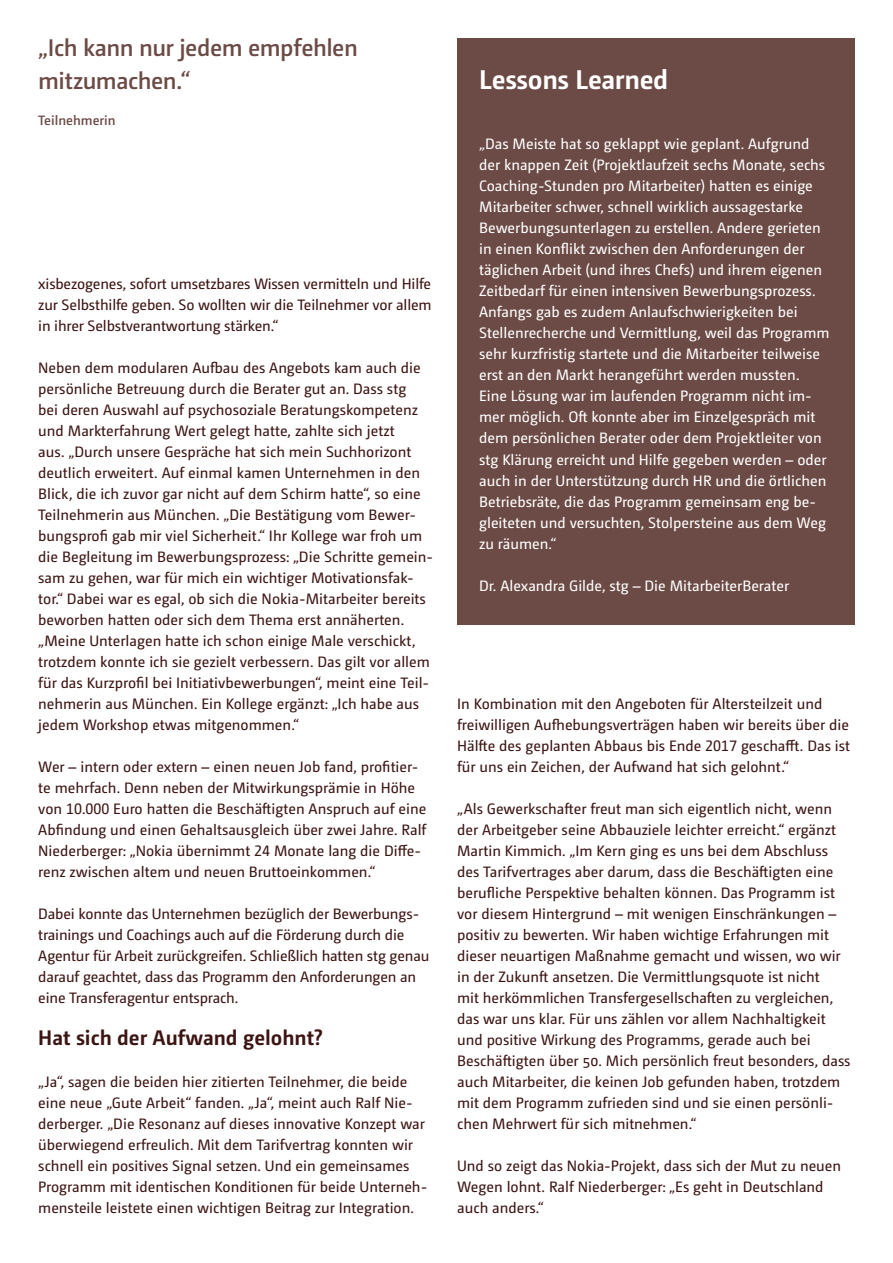
<style>
.page{position:relative;width:893px;height:1263px;background:#fff}
.page>*{position:absolute;margin:0;border:0;box-sizing:border-box;transform-origin:0 0}
.t1{font:700 27px "Camingo Dos Pro";letter-spacing:-.01em;color:#fff}
.t2{font:600 24px/33px "Camingo Dos Pro";letter-spacing:-.02em;color:#6c4b46}
.t3{font:700 21px "Camingo Dos Pro";color:#3c1413}
.t4{font:15px/21px "Camingo Dos Pro";color:#3c1413}
.t5{font:15px/21px "Camingo Dos Pro";color:#fff}
.t6{font:600 13.5px "Camingo Dos Pro";color:#6c4b46}
</style>
<div class="page">
<div style="left:457px;top:38px;width:398px;height:587px;background:#6c4b46"></div>
<p class="t2" style="left:38px;top:31px;width:321px">„Ich kann nur jedem empfehlen mitzumachen.“</p>
<p class="t6" style="left:38px;top:113px;width:79px">Teilnehmerin</p>
<p class="t4" style="left:38px;top:273px;width:395px;text-align:justify">xisbezogenes, sofort umsetzbares Wissen vermitteln und Hilfe zur Selbsthilfe geben. So wollten wir die Teilnehmer vor allem in ihrer Selbstverantwortung stärken.“</p>
<p class="t4" style="left:38px;top:357px;width:396px">Neben dem modularen Aufbau des Angebots kam auch die persönliche Betreuung durch die Berater gut an. Dass stg<br>bei deren Auswahl auf psychosoziale Beratungskompetenz und Markterfahrung Wert gelegt hatte, zahlte sich jetzt<br>aus. „Durch unsere Gespräche hat sich mein Suchhorizont deutlich erweitert. Auf einmal kamen Unternehmen in den Blick, die ich zuvor gar nicht auf dem Schirm hatte“, so eine Teilnehmerin aus München. „Die Bestätigung vom Bewer&shy;bungsprofi gab mir viel Sicherheit.“ Ihr Kollege war froh um die Begleitung im Bewerbungsprozess: „Die Schritte gemein&shy;sam zu gehen, war für mich ein wichtiger Motivationsfak&shy;tor.“ Dabei war es egal, ob sich die Nokia-Mitarbeiter bereits beworben hatten oder sich dem Thema erst annäherten. „Meine Unterlagen hatte ich schon einige Male verschickt, trotzdem konnte ich sie gezielt verbessern. Das gilt vor allem für das Kurzprofil bei Initiativbewerbungen“, meint eine Teil&shy;nehmerin aus München. Ein Kollege ergänzt: „Ich habe aus jedem Workshop etwas mitgenommen.“</p>
<p class="t4" style="left:38px;top:756px;width:390px">Wer – intern oder extern – einen neuen Job fand, profitier&shy;te mehrfach. Denn neben der Mitwirkungsprämie in Höhe von 10.000 Euro hatten die Beschäftigten Anspruch auf eine Abfindung und einen Gehaltsausgleich über zwei Jahre. Ralf Niederberger: „Nokia übernimmt 24 Monate lang die Diffe&shy;renz zwischen altem und neuen Bruttoeinkommen.“</p>
<p class="t4" style="left:38px;top:903px;width:393px">Dabei konnte das Unternehmen bezüglich der Bewerbungs&shy;trainings und Coachings auch auf die Förderung durch die Agentur für Arbeit zurückgreifen. Schließlich hatten stg genau darauf geachtet, dass das Programm den Anforderungen an eine Transferagentur entsprach.</p>
<p class="t3" style="left:38px;top:1025px;width:286px">Hat sich der Aufwand gelohnt?</p>
<p class="t4" style="left:38px;top:1071px;width:391px">„Ja“, sagen die beiden hier zitierten Teilnehmer, die beide eine neue „Gute Arbeit“ fanden. „Ja“, meint auch Ralf Nie&shy;derberger. „Die Resonanz auf dieses innovative Konzept war überwiegend erfreulich. Mit dem Tarifvertrag konnten wir schnell ein positives Signal setzen. Und ein gemeinsames Programm mit identischen Konditionen für beide Unterneh&shy;mensteile leistete einen wichtigen Beitrag zur Integration.</p>
<p class="t1" style="left:479px;top:63px;width:191px">Lessons Learned</p>
<p class="t5" style="left:479px;top:134px;width:352px">„Das Meiste hat so geklappt wie geplant. Aufgrund der knappen Zeit (Projektlaufzeit sechs Monate, sechs Coaching-Stunden pro Mitarbeiter) hatten es einige Mitarbeiter schwer, schnell wirklich aussagestarke Bewerbungsunterlagen zu erstellen. Andere gerieten in einen Konflikt zwischen den Anforderungen der täglichen Arbeit (und ihres Chefs) und ihrem eigenen Zeitbedarf für einen intensiven Bewerbungsprozess.<br>Anfangs gab es zudem Anlaufschwierigkeiten bei Stellenrecherche und Vermittlung, weil das Programm sehr kurzfristig startete und die Mitarbeiter teilweise erst an den Markt herangeführt werden mussten.</p>
<p class="t5" style="left:479px;top:386px;width:349px">Eine Lösung war im laufenden Programm nicht im&shy;mer möglich. Oft konnte aber im Einzelgespräch mit dem persönlichen Berater oder dem Projektleiter von stg Klärung erreicht und Hilfe gegeben werden – oder auch in der Unterstützung durch HR und die örtlichen Betriebsräte, die das Programm gemeinsam eng be&shy;gleiteten und versuchten, Stolpersteine aus dem Weg zu räumen.“</p>
<p class="t5" style="left:479px;top:575px;width:311px">Dr. Alexandra Gilde, stg – Die MitarbeiterBerater</p>
<p class="t4" style="left:457px;top:693px;width:395px">In Kombination mit den Angeboten für Altersteilzeit und freiwilligen Aufhebungsverträgen haben wir bereits über die Hälfte des geplanten Abbaus bis Ende 2017 geschafft. Das ist für uns ein Zeichen, der Aufwand hat sich gelohnt.“</p>
<p class="t4" style="left:457px;top:798px;width:395px">„Als Gewerkschafter freut man sich eigentlich nicht, wenn der Arbeitgeber seine Abbauziele leichter erreicht.“ ergänzt Martin Kimmich. „Im Kern ging es uns bei dem Abschluss des Tarifvertrages aber darum, dass die Beschäftigten eine berufliche Perspektive behalten können. Das Programm ist vor diesem Hintergrund – mit wenigen Einschränkungen – positiv zu bewerten. Wir haben wichtige Erfahrungen mit dieser neuartigen Maßnahme gemacht und wissen, wo wir in der Zukunft ansetzen. Die Vermittlungsquote ist nicht<br>mit herkömmlichen Transfergesellschaften zu vergleichen, das war uns klar. Für uns zählen vor allem Nachhaltigkeit und positive Wirkung des Programms, gerade auch bei Beschäftigten über 50. Mich persönlich freut besonders, dass auch Mitarbeiter, die keinen Job gefunden haben, trotzdem mit dem Programm zufrieden sind und sie einen persönli&shy;chen Mehrwert für sich mitnehmen.“</p>
<p class="t4" style="left:457px;top:1155px;width:386px">Und so zeigt das Nokia-Projekt, dass sich der Mut zu neuen<br>Wegen lohnt. Ralf Niederberger: „Es geht in Deutschland auch anders.“</p>
</div>
